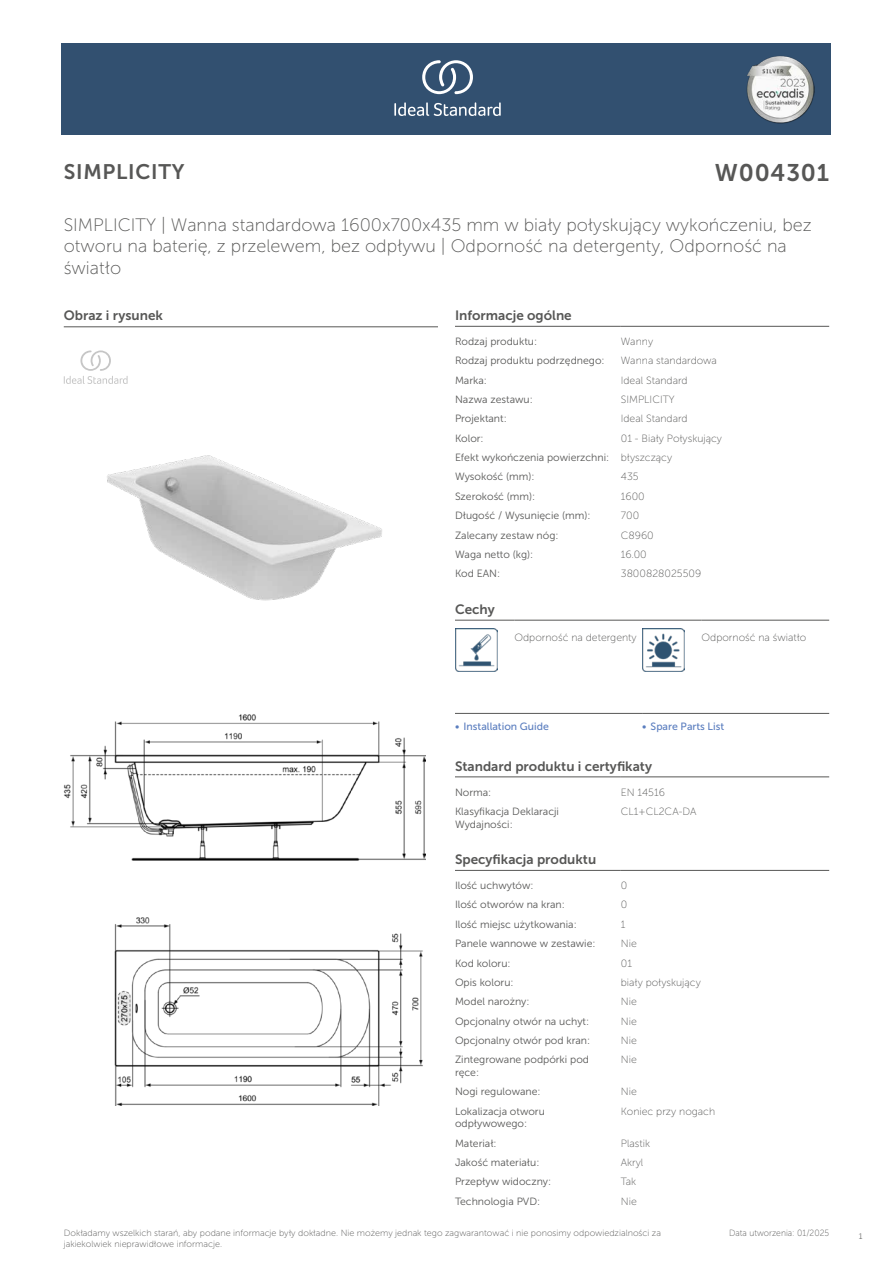
<style>
.page{position:relative;width:893px;height:1263px;background:#fff}
.page>*{position:absolute;margin:0;border:0;box-sizing:border-box;transform-origin:0 0}
.t1{font:24px "Museo Sans 700";letter-spacing:.035em;color:#575756}
.t2{font:21px "Museo Sans 700";letter-spacing:.035em;color:#575756}
.t3{font:18px/21.6px "Museo Sans 100";color:#575756}
.t4{font:13.5px "Museo Sans 700";color:#575756}
.t5{font:10.5px/12.6px "Museo Sans 300";color:#575756}
.t6{font:10.5px "Museo Sans 100";color:#575756}
.t7{font:10.5px "Museo Sans 500";color:#5b7ebf}
.t8{font:9px/10.8px "Museo Sans 100";color:#575756}
.t9{font:9px "Museo Sans 100";color:#575756;scale:.95 1}
.t10{font:300 9px "Calibri";color:#575756;scale:.95 1}
.s1{font-family:"Museo Sans 100"}
</style>
<div class="page">
<div style="left:62px;top:43px;width:769px;height:91px;background:#325070"></div>
<hr style="left:455px;top:326px;width:166px;height:1px;background:#575756">
<hr style="left:621px;top:326px;width:208px;height:1px;background:#575756">
<hr style="left:455px;top:620px;width:59px;height:1px;background:#575756">
<hr style="left:514px;top:620px;width:128px;height:1px;background:#575756">
<hr style="left:642px;top:620px;width:60px;height:1px;background:#575756">
<hr style="left:702px;top:620px;width:127px;height:1px;background:#575756">
<img style="left:455px;top:629px;width:42px;height:42px">
<img style="left:642px;top:629px;width:43px;height:42px">
<hr style="left:455px;top:713px;width:187px;height:1px;background:#575756">
<hr style="left:642px;top:713px;width:187px;height:1px;background:#575756">
<hr style="left:455px;top:777px;width:166px;height:1px;background:#575756">
<hr style="left:621px;top:777px;width:208px;height:1px;background:#575756">
<hr style="left:455px;top:870px;width:166px;height:1px;background:#575756">
<hr style="left:621px;top:870px;width:208px;height:1px;background:#575756">
<img style="left:64px;top:714px;width:361px;height:391px">
<hr style="left:64px;top:327px;width:374px;height:1px;background:#575756">
<svg style="left:64px;top:350px;width:64px;height:34px"></svg>
<img style="left:107px;top:455px;width:275px;height:146px">
<svg style="left:394px;top:102px;width:107px;height:14px"></svg>
<svg style="left:422px;top:60px;width:51px;height:34px"></svg>
<img style="left:746px;top:56px;width:68px;height:67px">
<h2 class="t2" style="left:64px;top:160px;width:122px">SIMPLICITY</h2>
<h1 class="t1" style="left:715px;top:160px;width:116px">W004301</h1>
<h3 class="t3" style="left:64px;top:214px;width:750px">SIMPLICITY | Wanna standardowa 1600x700x435 mm w biały połyskujący wykończeniu, bez otworu na baterię, z przelewem, bez odpływu | Odporność na detergenty, Odporność na światło</h3>
<p class="t4" style="left:64px;top:308px;width:101px">Obraz i rysunek</p>
<p class="t4" style="left:455px;top:308px;width:118px">Informacje ogólne</p>
<p class="t5" style="left:455px;top:335px;width:84px">Rodzaj produktu:</p>
<p class="t6" style="left:621px;top:336px;width:34px">Wanny</p>
<p class="t5" style="left:455px;top:354px;width:151px">Rodzaj produktu podrzędnego:</p>
<p class="t6" style="left:621px;top:355px;width:98px">Wanna standardowa</p>
<p class="t5" style="left:455px;top:374px;width:33px">Marka:</p>
<p class="t6" style="left:621px;top:374px;width:68px">Ideal Standard</p>
<p class="t5" style="left:455px;top:393px;width:79px">Nazwa zestawu:</p>
<p class="t6" style="left:621px;top:394px;width:55px">SIMPLICITY</p>
<p class="t5" style="left:455px;top:413px;width:53px">Projektant:</p>
<p class="t6" style="left:621px;top:413px;width:68px">Ideal Standard</p>
<p class="t5" style="left:455px;top:432px;width:30px">Kolor:</p>
<p class="t6" style="left:621px;top:433px;width:103px">01 - Biały Połyskujący</p>
<p class="t5" style="left:455px;top:448px;width:219px;line-height:19.4px">Efekt wykończenia powierzchni: <span class="s1">błyszczący<br></span>Wysokość (mm):</p>
<p class="t6" style="left:621px;top:471px;width:19px">435</p>
<p class="t5" style="left:455px;top:490px;width:82px">Szerokość (mm):</p>
<p class="t6" style="left:621px;top:491px;width:25px">1600</p>
<p class="t5" style="left:455px;top:509px;width:137px">Długość / Wysunięcie (mm):</p>
<p class="t6" style="left:621px;top:510px;width:20px">700</p>
<p class="t5" style="left:455px;top:529px;width:105px">Zalecany zestaw nóg:</p>
<p class="t6" style="left:621px;top:529px;width:34px">C8960</p>
<p class="t5" style="left:455px;top:548px;width:80px">Waga netto (kg):</p>
<p class="t6" style="left:621px;top:549px;width:27px">16.00</p>
<p class="t5" style="left:455px;top:567px;width:47px">Kod EAN:</p>
<p class="t6" style="left:621px;top:568px;width:82px">3800828025509</p>
<p class="t4" style="left:455px;top:602px;width:41px">Cechy</p>
<p class="t6" style="left:514px;top:632px;width:124px">Odporność na detergenty</p>
<p class="t6" style="left:702px;top:632px;width:106px">Odporność na światło</p>
<p class="t7" style="left:455px;top:721px;width:95px">• Installation Guide</p>
<p class="t7" style="left:642px;top:721px;width:84px">• Spare Parts List</p>
<p class="t4" style="left:455px;top:758px;width:199px">Standard produktu i certyfikaty</p>
<p class="t5" style="left:455px;top:786px;width:38px">Norma:</p>
<p class="t6" style="left:621px;top:786px;width:46px">EN 14516</p>
<p class="t5" style="left:455px;top:805px;width:105px">Klasyfikacja Deklaracji<br>Wydajności:</p>
<p class="t6" style="left:621px;top:806px;width:77px">CL1+CL2CA-DA</p>
<p class="t4" style="left:455px;top:852px;width:143px">Specyfikacja produktu</p>
<p class="t5" style="left:455px;top:879px;width:80px">Ilość uchwytów:</p>
<p class="t6" style="left:621px;top:880px;width:8px">0</p>
<p class="t5" style="left:455px;top:899px;width:111px">Ilość otworów na kran:</p>
<p class="t6" style="left:621px;top:899px;width:8px">0</p>
<p class="t5" style="left:455px;top:918px;width:123px">Ilość miejsc użytkowania:</p>
<p class="t6" style="left:621px;top:919px;width:6px">1</p>
<p class="t5" style="left:455px;top:937px;width:142px">Panele wannowe w zestawie:</p>
<p class="t6" style="left:621px;top:938px;width:17px">Nie</p>
<p class="t5" style="left:455px;top:957px;width:57px">Kod koloru:</p>
<p class="t6" style="left:621px;top:957px;width:13px">01</p>
<p class="t5" style="left:455px;top:976px;width:60px">Opis koloru:</p>
<p class="t6" style="left:621px;top:977px;width:81px">biały połyskujący</p>
<p class="t5" style="left:455px;top:995px;width:76px">Model narożny:</p>
<p class="t6" style="left:621px;top:996px;width:17px">Nie</p>
<p class="t5" style="left:455px;top:1015px;width:136px">Opcjonalny otwór na uchyt:</p>
<p class="t6" style="left:621px;top:1015px;width:17px">Nie</p>
<p class="t5" style="left:455px;top:1034px;width:137px">Opcjonalny otwór pod kran:</p>
<p class="t6" style="left:621px;top:1035px;width:17px">Nie</p>
<p class="t5" style="left:455px;top:1053px;width:136px">Zintegrowane podpórki pod ręce:</p>
<p class="t6" style="left:621px;top:1054px;width:17px">Nie</p>
<p class="t5" style="left:455px;top:1085px;width:87px">Nogi regulowane:</p>
<p class="t6" style="left:621px;top:1086px;width:17px">Nie</p>
<p class="t5" style="left:455px;top:1105px;width:91px">Lokalizacja otworu odpływowego:</p>
<p class="t6" style="left:621px;top:1105px;width:96px">Koniec przy nogach</p>
<p class="t5" style="left:455px;top:1137px;width:43px">Materiał:</p>
<p class="t6" style="left:621px;top:1137px;width:31px">Plastik</p>
<p class="t5" style="left:455px;top:1156px;width:86px">Jakość materiału:</p>
<p class="t6" style="left:621px;top:1157px;width:24px">Akryl</p>
<p class="t5" style="left:455px;top:1175px;width:98px">Przepływ widoczny:</p>
<p class="t6" style="left:621px;top:1176px;width:17px">Tak</p>
<p class="t5" style="left:455px;top:1195px;width:87px">Technologia PVD:</p>
<p class="t6" style="left:621px;top:1195px;width:17px">Nie</p>
<p class="t8" style="left:64px;top:1227px;width:599px">Dokładamy wszelkich starań, aby podane informacje były dokładne. Nie możemy jednak tego zagwarantować i nie ponosimy odpowiedzialności za jakiekolwiek nieprawidłowe informacje.</p>
<p class="t9" style="left:729px;top:1228px;width:107px">Data utworzenia: 01/2025</p>
<p class="t10" style="left:858px;top:1230px;width:6px">1</p>
</div>
